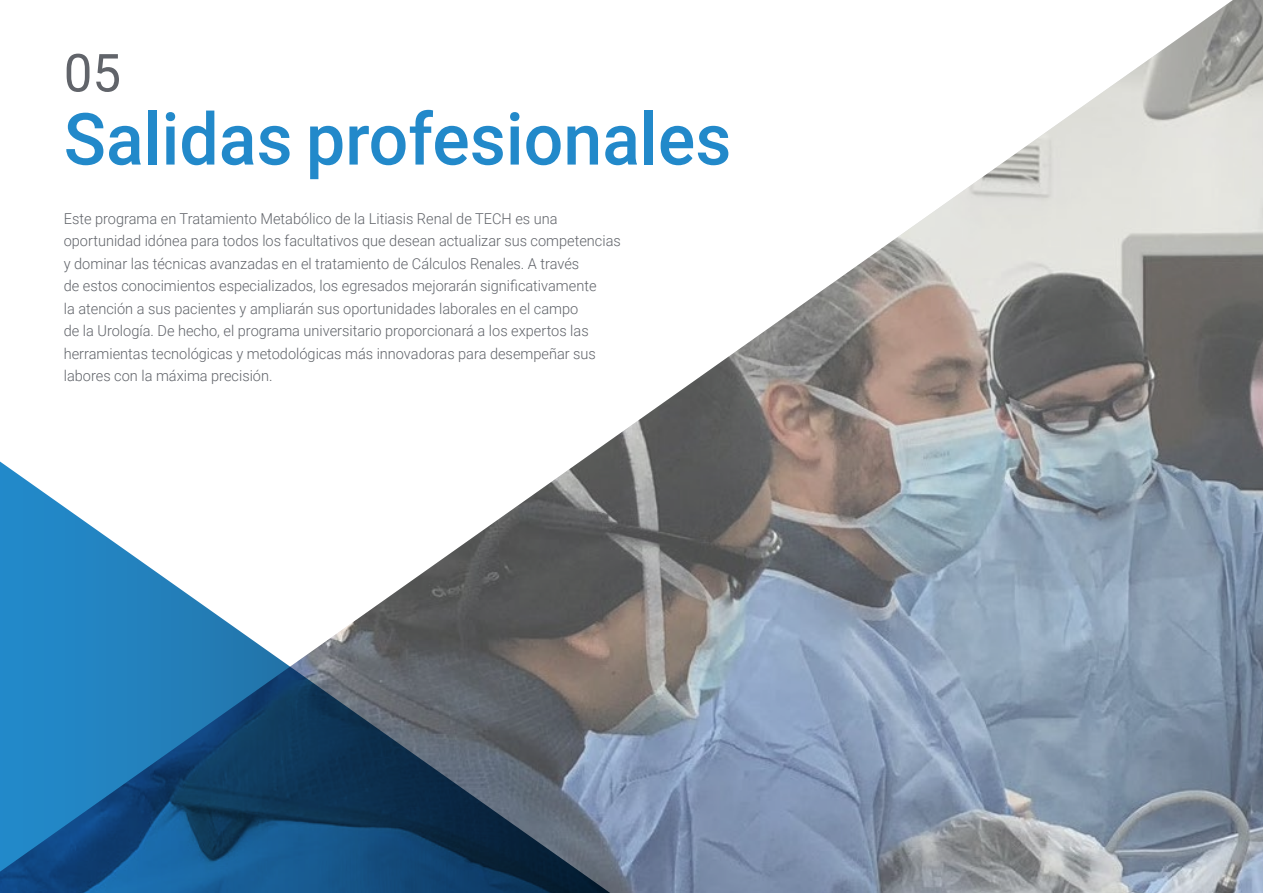
<style>
.page{position:relative;width:1263px;height:893px;background:#fff}
.page>*{position:absolute;margin:0;border:0;box-sizing:border-box;transform-origin:0 0}
.t1{font:500 72px "Roboto";color:#2289ca}
.t2{font:52.5px "Roboto";color:#61646a}
.t3{font:300 15px/22.5px "Roboto";color:#61646a}
</style>
<div class="page">
<img style="left:602px;top:0;width:661px;height:893px">
<svg style="left:0;top:446px;width:640px;height:447px"></svg>
<h2 class="t2" style="left:64px;top:36px;width:59px">05</h2>
<h1 class="t1" style="left:64px;top:89px;width:669px">Salidas profesionales</h1>
<p class="t3" style="left:64px;top:207px;width:558px">Este programa en Tratamiento Metabólico de la Litiasis Renal de TECH es una oportunidad idónea para todos los facultativos que desean actualizar sus competencias y dominar las técnicas avanzadas en el tratamiento de Cálculos Renales. A través<br>de estos conocimientos especializados, los egresados mejorarán significativamente<br>la atención a sus pacientes y ampliarán sus oportunidades laborales en el campo<br>de la Urología. De hecho, el programa universitario proporcionará a los expertos las herramientas tecnológicas y metodológicas más innovadoras para desempeñar sus labores con la máxima precisión.</p>
</div>
